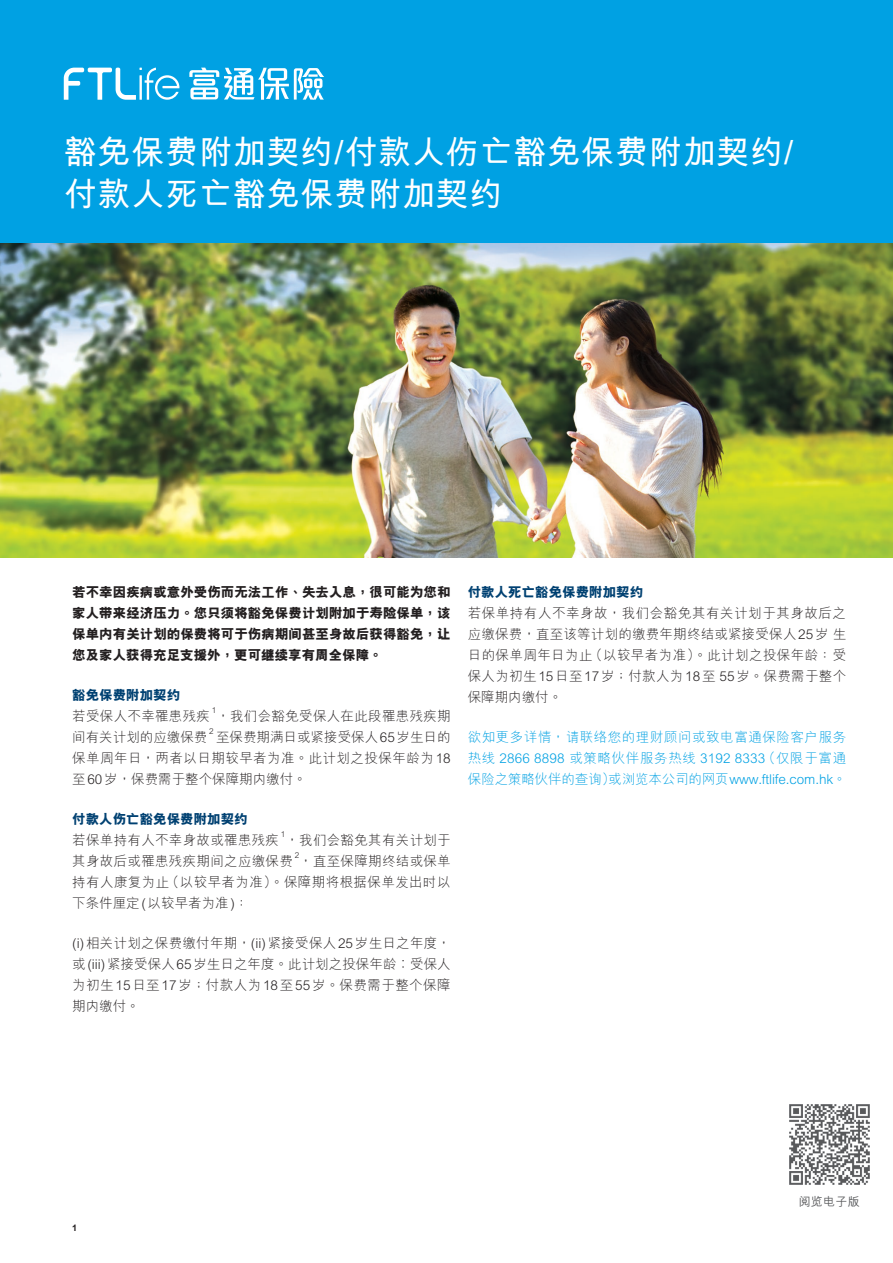
<style>
.page{position:relative;width:893px;height:1263px;background:#fff}
.page>*{position:absolute;margin:0;border:0;box-sizing:border-box;transform-origin:0 0}
.t1{font:700 33px/42px "M Hei HKS";letter-spacing:.025em;color:#fff}
.t2{font:300 13.5px/21px "M Hei HKS";letter-spacing:.025em;color:#231f20;text-align:justify}
.t3{font:800 13.5px/21px "M Hei HKS";color:#231f20;text-align:justify}
.t4{font:300 13.5px/21px "M Hei HKS";letter-spacing:-.01em;color:#00a1e3;text-align:justify}
.t5{font:800 13.5px "M Hei HKS";color:#004172}
.t6{font:300 13.5px "M Hei HKS";color:#231f20}
.t7{font:500 12px "M Hei HKS";letter-spacing:.02em;color:#57585a}
.t8{font:700 9px "Arial";color:#231f20}
.t9{font:300 8.1px "M Hei HKS";color:#231f20}
</style>
<div class="page">
<img style="left:0;top:242px;width:893px;height:315px">
<div style="left:0;top:0;width:893px;height:242px;background:#00a1e3"></div>
<svg style="left:64px;top:68px;width:115px;height:32px"></svg>
<svg style="left:189px;top:68px;width:135px;height:32px"></svg>
<img style="left:789px;top:1104px;width:81px;height:81px">
<h1 class="t1" style="left:64px;top:128px;width:731px">豁免保費附加契約/付款人傷亡豁免保費附加契約/付款人死亡豁免保費附加契約</h1>
<p class="t3" style="left:72px;top:581px;width:380px">若不幸因疾病或意外受傷而無法工作、失去入息，很可能為您和家人帶來經濟壓力。您只須將豁免保費計劃附加於壽險保單，該保單內有關計劃的保費將可於傷病期間甚至身故後獲得豁免，讓您及家人獲得充足支援外，更可繼續享有周全保障。</p>
<p class="t5" style="left:72px;top:686px;width:109px">豁免保費附加契約</p>
<p class="t2" style="left:72px;top:705px;width:139px">若受保人不幸罹患殘疾</p>
<p class="t9" style="left:212px;top:704px;width:6px">1</p>
<p class="t2" style="left:216px;top:705px;width:236px">，我們會豁免受保人在此段罹患殘疾期</p>
<p class="t6" style="left:72px;top:727px;width:137px">間有關計劃的應繳保費</p>
<p class="t9" style="left:209px;top:725px;width:6px">2</p>
<p class="t2" style="left:72px;top:726px;width:380px;text-indent:144px">至保費期滿日或緊接受保人65歲生日的保單週年日，兩者以日期較早者為準。此計劃之投保年齡為18至60歲，保費需於整個保障期內繳付。</p>
<p class="t5" style="left:72px;top:810px;width:177px">付款人傷亡豁免保費附加契約</p>
<p class="t2" style="left:72px;top:829px;width:208px">若保單持有人不幸身故或罹患殘疾</p>
<p class="t9" style="left:281px;top:829px;width:6px">1</p>
<p class="t2" style="left:72px;top:829px;width:380px;text-indent:213px">，我們會豁免其有關計劃於其身故後或罹患殘疾期間之應繳保費</p>
<p class="t9" style="left:295px;top:850px;width:6px">2</p>
<p class="t2" style="left:72px;top:850px;width:380px;text-indent:227px">，直至保障期終結或保單持有人康復為止（以較早者為準）。保障期將根據保單發出時以下條件釐定(以較早者為準)：</p>
<p class="t2" style="left:72px;top:932px;width:380px">(i)相關計劃之保費繳付年期，(ii)緊接受保人25歲生日之年度，或(iii)緊接受保人65歲生日之年度。此計劃之投保年齡︰受保人為初生15日至17歲；付款人為18至55歲。保費需於整個保障期內繳付。</p>
<p class="t5" style="left:468px;top:582px;width:177px">付款人死亡豁免保費附加契約</p>
<p class="t2" style="left:468px;top:602px;width:380px">若保單持有人不幸身故，我們會豁免其有關計劃於其身故後之應繳保費，直至該等計劃的繳費年期終結或緊接受保人25歲 生日的保單週年日為止（以較早者為準）。此計劃之投保年齡： 受保人為初生15日至17歲；付款人為18至 55歲。保費需於整個保障期內繳付。</p>
<p class="t4" style="left:468px;top:726px;width:380px">欲知更多詳情，請聯絡您的理財顧問或致電富通保險客戶服務熱線 2866 8898 或策略伙伴服務熱線 3192 8333（僅限於富通保險之策略伙伴的查詢）或瀏覽本公司的網頁www.ftlife.com.hk 。</p>
<p class="t8" style="left:72px;top:1222px;width:7px">1</p>
<p class="t7" style="left:799px;top:1192px;width:62px">閱覽電子版</p>
</div>
